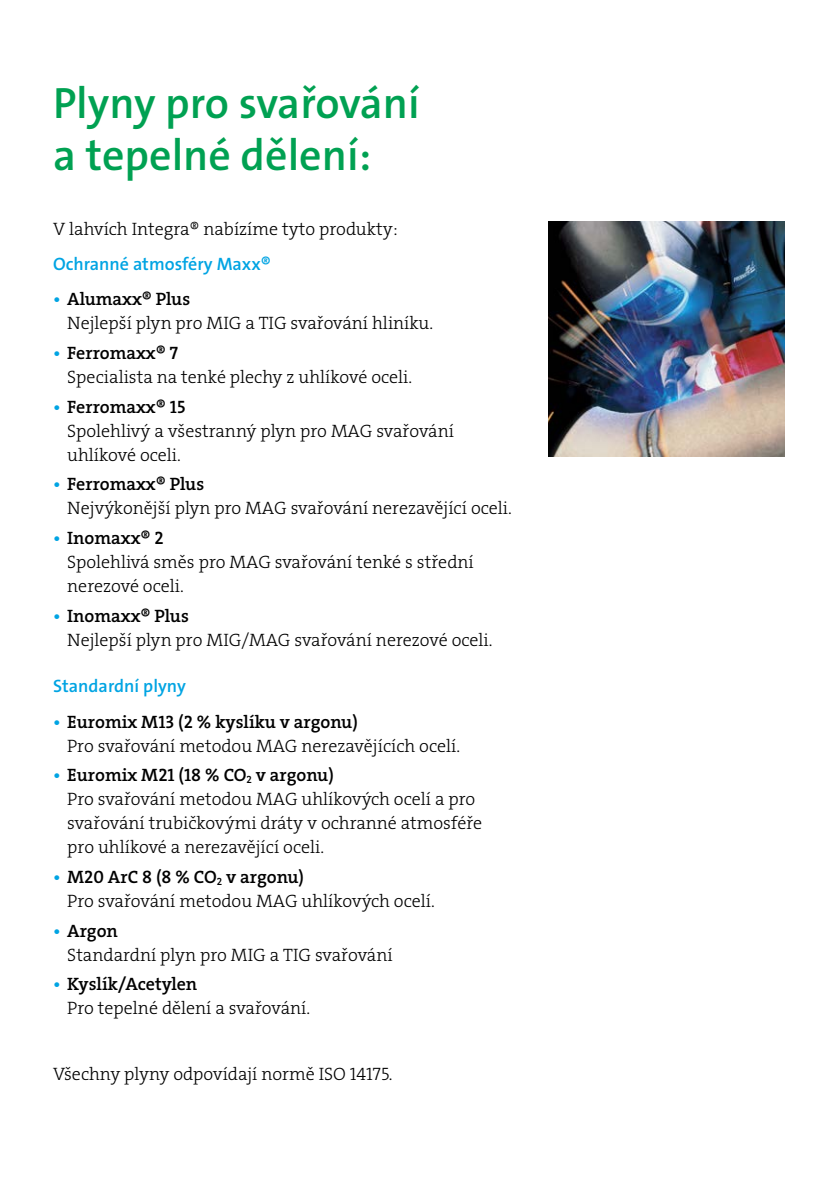
<style>
.page{position:relative;width:840px;height:1191px;background:#fff}
.page>*{position:absolute;margin:0;border:0;box-sizing:border-box;transform-origin:0 0}
.t1{font:600 44px/52px "The Sans LF";color:#00a152}
.t2{font:18px/24px "The Serif LP3 Lig";color:#000}
.t3{font:18px "The Serif LP6 Se Bld";color:#000}
.t4{font:600 18px "The Sans LF";color:#00a4e3}
.s1{color:#00a4e3}
</style>
<div class="page">
<img style="left:548px;top:221px;width:236px;height:235px">
<h1 class="t1" style="left:53px;top:77px;width:368px">Plyny pro svařování a tepelné dělení:</h1>
<p class="t2" style="left:53px;top:216px;width:346px">V lahvích Integra® nabízíme tyto produkty:</p>
<p class="t4" style="left:53px;top:252px;width:219px">Ochranné atmosféry Maxx®</p>
<p class="t3" style="left:53px;top:287px;width:139px"><span class="s1">•</span> Alumaxx® Plus</p>
<p class="t2" style="left:67px;top:311px;width:367px">Nejlepší plyn pro MIG a TIG svařování hliníku.</p>
<p class="t3" style="left:53px;top:341px;width:126px"><span class="s1">•</span> Ferromaxx® 7</p>
<p class="t2" style="left:67px;top:365px;width:346px">Specialista na tenké plechy z uhlíkové oceli.</p>
<p class="t3" style="left:53px;top:395px;width:134px"><span class="s1">•</span> Ferromaxx® 15</p>
<p class="t2" style="left:67px;top:418px;width:388px">Spolehlivý a všestranný plyn pro MAG svařování uhlíkové oceli.</p>
<p class="t3" style="left:53px;top:472px;width:153px"><span class="s1">•</span> Ferromaxx® Plus</p>
<p class="t2" style="left:67px;top:496px;width:446px">Nejvýkonější plyn pro MAG svařování nerezavějící oceli.</p>
<p class="t3" style="left:53px;top:526px;width:112px"><span class="s1">•</span> Inomaxx® 2</p>
<p class="t2" style="left:67px;top:550px;width:408px">Spolehlivá směs pro MAG svařování tenké s střední nerezové oceli.</p>
<p class="t3" style="left:53px;top:603px;width:137px"><span class="s1">•</span> Inomaxx® Plus</p>
<p class="t2" style="left:67px;top:627px;width:426px">Nejlepší plyn pro MIG/MAG svařování nerezové oceli.</p>
<p class="t4" style="left:53px;top:674px;width:134px">Standardní plyny</p>
<p class="t3" style="left:53px;top:709px;width:306px"><span class="s1">•</span> Euromix M13 (2 % kyslíku v argonu)</p>
<p class="t2" style="left:67px;top:733px;width:394px">Pro svařování metodou MAG nerezavějících ocelí.</p>
<p class="t3" style="left:53px;top:763px;width:282px"><span class="s1">•</span> Euromix M21 (18 % CO<sub>2</sub> v argonu)</p>
<p class="t2" style="left:67px;top:787px;width:416px">Pro svařování metodou MAG uhlíkových ocelí a pro svařování trubičkovými dráty v ochranné atmosféře pro uhlíkové a nerezavějící oceli.</p>
<p class="t3" style="left:53px;top:865px;width:252px"><span class="s1">•</span> M20 ArC 8 (8 % CO<sub>2</sub> v argonu)</p>
<p class="t2" style="left:67px;top:889px;width:369px">Pro svařování metodou MAG uhlíkových ocelí.</p>
<p class="t3" style="left:53px;top:919px;width:66px"><span class="s1">•</span> Argon</p>
<p class="t2" style="left:67px;top:943px;width:327px">Standardní plyn pro MIG a TIG svařování</p>
<p class="t3" style="left:53px;top:972px;width:145px"><span class="s1">•</span> Kyslík/Acetylen</p>
<p class="t2" style="left:67px;top:996px;width:244px">Pro tepelné dělení a svařování.</p>
<p class="t2" style="left:53px;top:1061px;width:341px">Všechny plyny odpovídají normě ISO 14175.</p>
</div>
